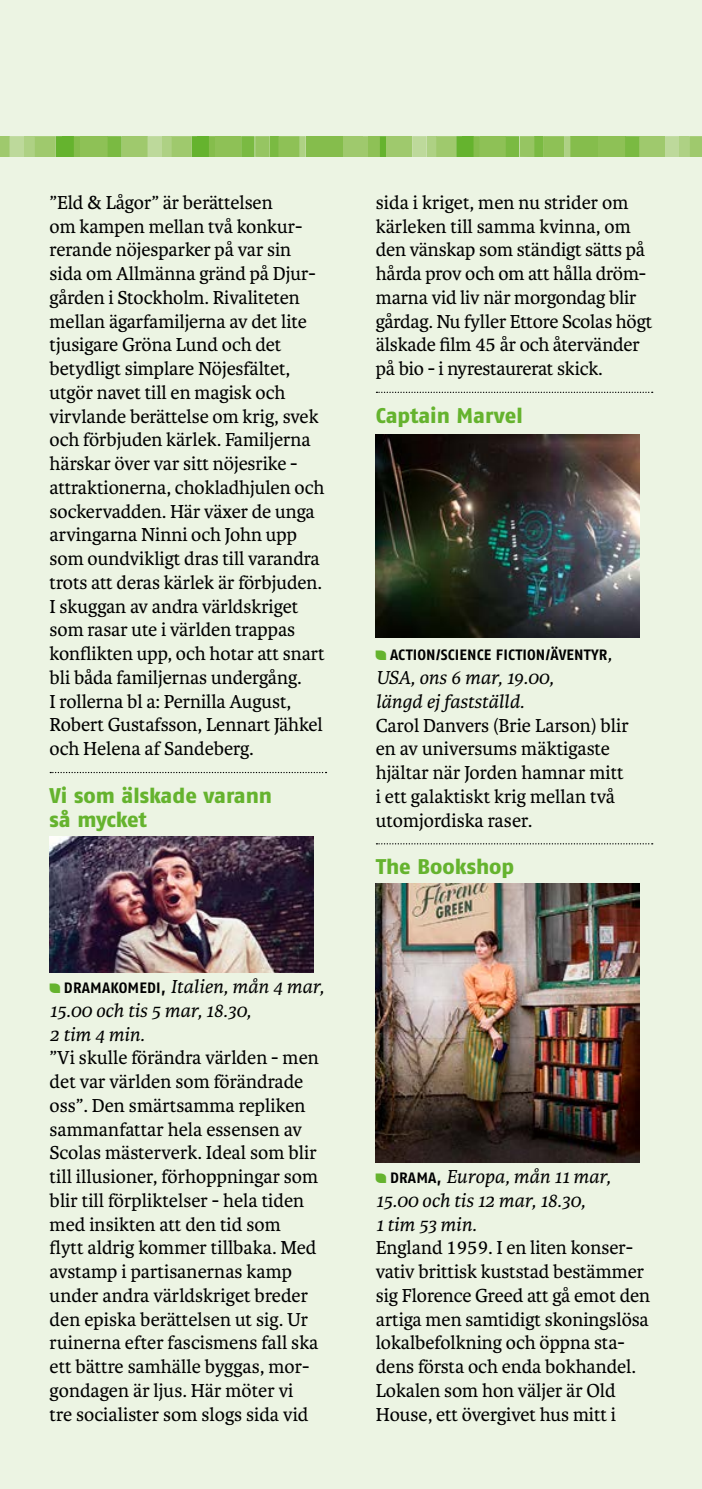
<style>
.page{position:relative;width:702px;height:1489px;background:#fff}
.page>*{position:absolute;margin:0;border:0;box-sizing:border-box;transform-origin:0 0}
.t1{font:800 21.25px/23.8px "Fago Pro";color:#65b32e}
.t2{font:20px/23.8px "Karmina";letter-spacing:-.005em;color:#000}
.t3{font:italic 20px/23.8px "Karmina";color:#000}
.t4{font:700 15px "Fago Pro";letter-spacing:.01em;color:#000}
.s1{color:#65b32e}
.s2{font-family:"Fago Pro";font-weight:700;font-style:normal;font-size:15px}
.s3{font-family:"Karmina";font-weight:400;font-style:italic;font-size:20px}
</style>
<div class="page">
<div style="left:0;top:0;width:702px;height:1488px;background:#ecf4e3"></div>
<svg style="left:50px;top:771px;width:276px;height:2px"></svg>
<img style="left:50px;top:836px;width:263px;height:136px">
<svg style="left:376px;top:391px;width:276px;height:2px"></svg>
<svg style="left:376px;top:843px;width:276px;height:1px"></svg>
<img style="left:376px;top:434px;width:263px;height:203px">
<img style="left:376px;top:883px;width:263px;height:278px">
<div style="left:570px;top:136px;width:28px;height:21px;background:#85bd4c"></div>
<div style="left:306px;top:136px;width:37px;height:21px;background:#85bd4c"></div>
<svg style="left:363px;top:136px;width:5px;height:21px"></svg>
<div style="left:368px;top:136px;width:12px;height:21px;background:#8ec156"></div>
<div style="left:197px;top:136px;width:12px;height:21px;background:#65b32e"></div>
<div style="left:462px;top:136px;width:11px;height:21px;background:#65b32e"></div>
<svg style="left:380px;top:136px;width:6px;height:21px"></svg>
<svg style="left:209px;top:136px;width:6px;height:21px"></svg>
<svg style="left:473px;top:136px;width:7px;height:21px"></svg>
<div style="left:122px;top:136px;width:25px;height:21px;background:#9fc96d"></div>
<div style="left:386px;top:136px;width:26px;height:21px;background:#9fc96d"></div>
<div style="left:215px;top:136px;width:26px;height:21px;background:#8ec156"></div>
<div style="left:480px;top:136px;width:25px;height:21px;background:#8ec156"></div>
<svg style="left:147px;top:136px;width:15px;height:21px"></svg>
<svg style="left:412px;top:136px;width:14px;height:21px"></svg>
<div style="left:534px;top:136px;width:9px;height:21px;background:#7aba42"></div>
<div style="left:270px;top:136px;width:8px;height:21px;background:#7aba42"></div>
<div style="left:162px;top:136px;width:10px;height:21px;background:#aed184"></div>
<div style="left:427px;top:136px;width:9px;height:21px;background:#aed184"></div>
<div style="left:343px;top:136px;width:20px;height:21px;background:#9fc96d"></div>
<svg style="left:505px;top:136px;width:29px;height:21px"></svg>
<svg style="left:241px;top:136px;width:29px;height:21px"></svg>
<svg style="left:543px;top:136px;width:27px;height:21px"></svg>
<svg style="left:278px;top:136px;width:28px;height:21px"></svg>
<svg style="left:172px;top:136px;width:25px;height:21px"></svg>
<svg style="left:436px;top:136px;width:26px;height:21px"></svg>
<div style="left:62px;top:136px;width:12px;height:21px;background:#65b32e"></div>
<svg style="left:74px;top:136px;width:7px;height:21px"></svg>
<div style="left:0;top:136px;width:10px;height:21px;background:#9fc96d"></div>
<div style="left:81px;top:136px;width:27px;height:21px;background:#8ec156"></div>
<svg style="left:10px;top:136px;width:15px;height:21px"></svg>
<svg style="left:108px;top:136px;width:14px;height:21px"></svg>
<div style="left:25px;top:136px;width:10px;height:21px;background:#aed184"></div>
<svg style="left:35px;top:136px;width:27px;height:21px"></svg>
<div style="left:639px;top:136px;width:26px;height:21px;background:#9fc96d"></div>
<svg style="left:665px;top:136px;width:14px;height:21px"></svg>
<div style="left:679px;top:136px;width:10px;height:21px;background:#aed184"></div>
<svg style="left:689px;top:136px;width:13px;height:21px"></svg>
<div style="left:598px;top:136px;width:27px;height:21px;background:#8ec156"></div>
<svg style="left:625px;top:136px;width:14px;height:21px"></svg>
<p class="t2" style="left:50px;top:191px;width:276px">”Eld &amp; Lågor” är berättelsen<br>om kampen mellan två konkur&shy;rerande nöjesparker på var sin sida om Allmänna gränd på Djur&shy;gården i Stockholm. Rivaliteten mellan ägarfamiljerna av det lite tjusigare Gröna Lund och det betydligt simplare Nöjesfältet, utgör navet till en magisk och virvlande berättelse om krig, svek och förbjuden kärlek. Familjerna härskar över var sitt nöjesrike - attraktionerna, chokladhjulen och sockervadden. Här växer de unga arvingarna Ninni och John upp som oundvikligt dras till varandra trots att deras kärlek är förbjuden.<br>I skuggan av andra världskriget som rasar ute i världen trappas konflikten upp, och hotar att snart bli båda familjernas undergång.<br>I rollerna bl a: Pernilla August,<br>Robert Gustafsson, Lennart Jähkel och Helena af Sandeberg.</p>
<p class="t1" style="left:50px;top:783px;width:224px">Vi som älskade varann så mycket</p>
<p class="t3" style="left:50px;top:975px;width:276px"><span class="s1">•</span> <span class="s2">DRAMAKOMEDI,</span> Italien, mån 4 mar,<br>15.00 och tis 5 mar, 18.30,<br>2 tim 4 min.</p>
<p class="t2" style="left:50px;top:1046px;width:271px">”Vi skulle förändra världen - men det var världen som förändrade oss”. Den smärtsamma repliken sammanfattar hela essensen av<br>Scolas mästerverk. Ideal som blir till illusioner, förhoppningar som blir till förpliktelser - hela tiden med insikten att den tid som flytt aldrig kommer tillbaka. Med avstamp i partisanernas kamp under andra världskriget breder den episka berättelsen ut sig. Ur ruinerna efter fascismens fall ska ett bättre samhälle byggas, mor&shy;gondagen är ljus. Här möter vi tre socialister som slogs sida vid</p>
<p class="t2" style="left:376px;top:191px;width:278px">sida i kriget, men nu strider om kärleken till samma kvinna, om den vänskap som ständigt sätts på hårda prov och om att hålla dröm&shy;marna vid liv när morgondag blir gårdag. Nu fyller Ettore Scolas högt älskade film 45 år och återvänder på bio - i nyrestaurerat skick.</p>
<p class="t1" style="left:376px;top:403px;width:148px">Captain Marvel</p>
<p class="t4" style="left:376px;top:646px;width:238px"><span class="s1">•</span> ACTION/SCIENCE FICTION/ÄVENTYR<span class="s3">,</span></p>
<p class="t3" style="left:376px;top:666px;width:179px">USA, ons 6 mar, 19.00, längd ej fastställd.</p>
<p class="t2" style="left:376px;top:713px;width:254px">Carol Danvers (Brie Larson) blir en av universums mäktigaste hjältar när Jorden hamnar mitt i ett galaktiskt krig mellan två utomjordiska raser.</p>
<p class="t1" style="left:376px;top:854px;width:140px">The Bookshop</p>
<p class="t3" style="left:376px;top:1165px;width:236px"><span class="s1">•</span> <span class="s2">DRAMA,</span> Europa, mån 11 mar,<br>15.00 och tis 12 mar, 18.30,<br>1 tim 53 min.</p>
<p class="t2" style="left:376px;top:1236px;width:276px">England 1959. I en liten konser&shy;vativ brittisk kuststad bestämmer sig Florence Greed att gå emot den artiga men samtidigt skoningslösa lokalbefolkning och öppna sta&shy;dens första och enda bokhandel.<br>Lokalen som hon väljer är Old<br>House, ett övergivet hus mitt i</p>
</div>
